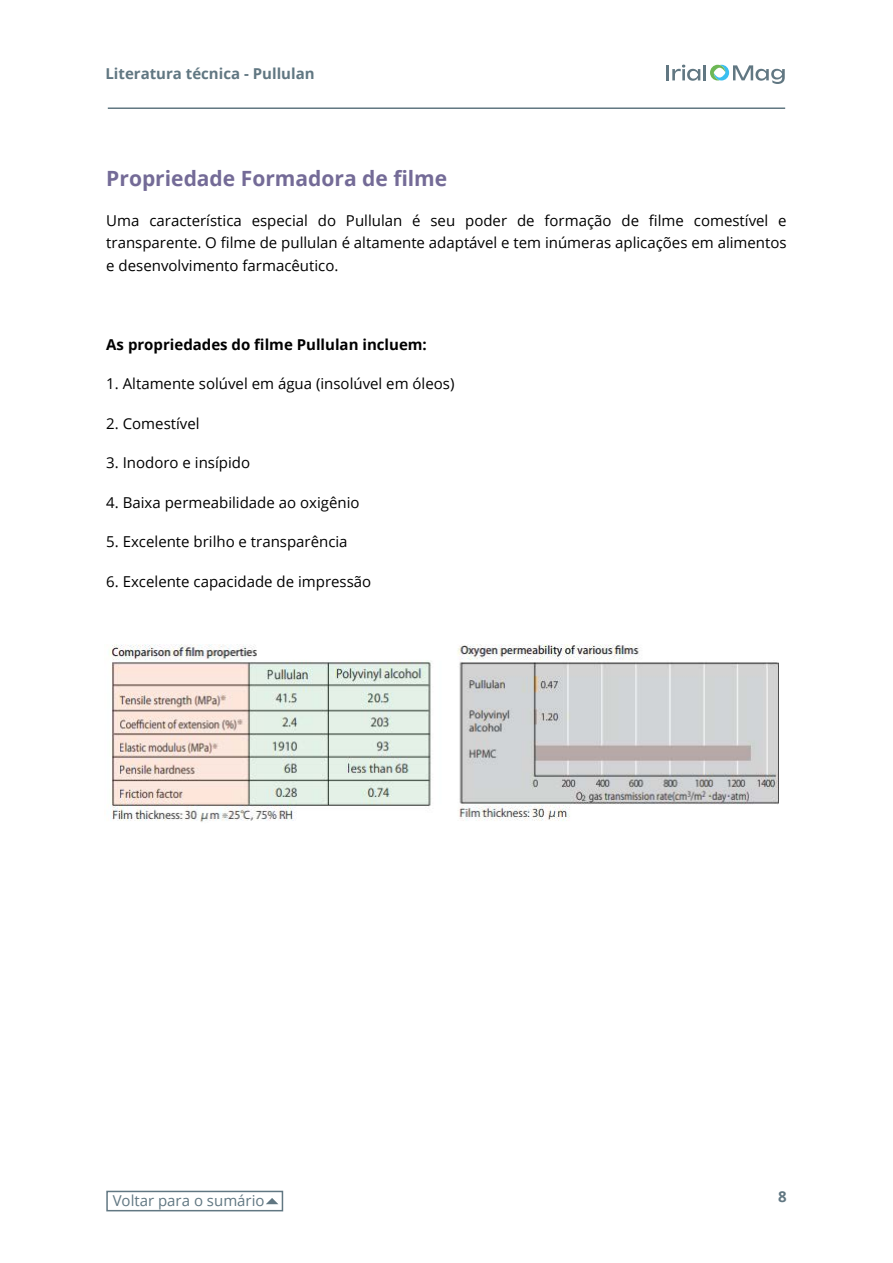
<style>
.page{position:relative;width:893px;height:1263px;background:#fff}
.page>*{position:absolute;margin:0;border:0;box-sizing:border-box;transform-origin:0 0}
.t1{font:700 21px "Open Sans";color:#746b97}
.t2{font:15px/22.5px "Open Sans";color:#000;text-align:justify}
.t3{font:700 15px "Open Sans";color:#000}
.t4{font:700 15px "Open Sans";color:#617782}
.t5{font:15px "Open Sans";color:#617782}
</style>
<div class="page">
<hr style="left:108px;top:107px;width:677px;height:2px;background:#617782">
<div style="left:106px;top:1191px;width:177px;height:20px;border:2px solid #617782"></div>
<svg style="left:266px;top:1198px;width:12px;height:6px"></svg>
<hr style="left:666px;top:65px;width:3px;height:15px;background:#617782">
<hr style="left:703px;top:65px;width:3px;height:15px;background:#617782">
<svg style="left:672px;top:64px;width:28px;height:17px"></svg>
<svg style="left:710px;top:65px;width:75px;height:19px"></svg>
<img style="left:109px;top:644px;width:670px;height:178px">
<p class="t4" style="left:105px;top:63px;width:211px">Literatura técnica - Pullulan</p>
<h1 class="t1" style="left:106px;top:164px;width:342px">Propriedade Formadora de filme</h1>
<p class="t2" style="left:106px;top:209px;width:682px">Uma característica especial do Pullulan é seu poder de formação de filme comestível e transparente. O filme de pullulan é altamente adaptável e tem inúmeras aplicações em alimentos e desenvolvimento farmacêutico.</p>
<p class="t3" style="left:106px;top:334px;width:322px">As propriedades do filme Pullulan incluem:</p>
<p class="t2" style="left:106px;top:372px;width:350px">1. Altamente solúvel em água (insolúvel em óleos)</p>
<p class="t2" style="left:106px;top:412px;width:95px">2. Comestível</p>
<p class="t2" style="left:106px;top:451px;width:145px">3. Inodoro e insípido</p>
<p class="t2" style="left:106px;top:491px;width:255px">4. Baixa permeabilidade ao oxigênio</p>
<p class="t2" style="left:106px;top:530px;width:243px">5. Excelente brilho e transparência</p>
<p class="t2" style="left:106px;top:570px;width:266px">6. Excelente capacidade de impressão</p>
<p class="t5" style="left:113px;top:1190px;width:153px">Voltar para o sumário</p>
<p class="t4" style="left:778px;top:1186px;width:10px">8</p>
</div>
